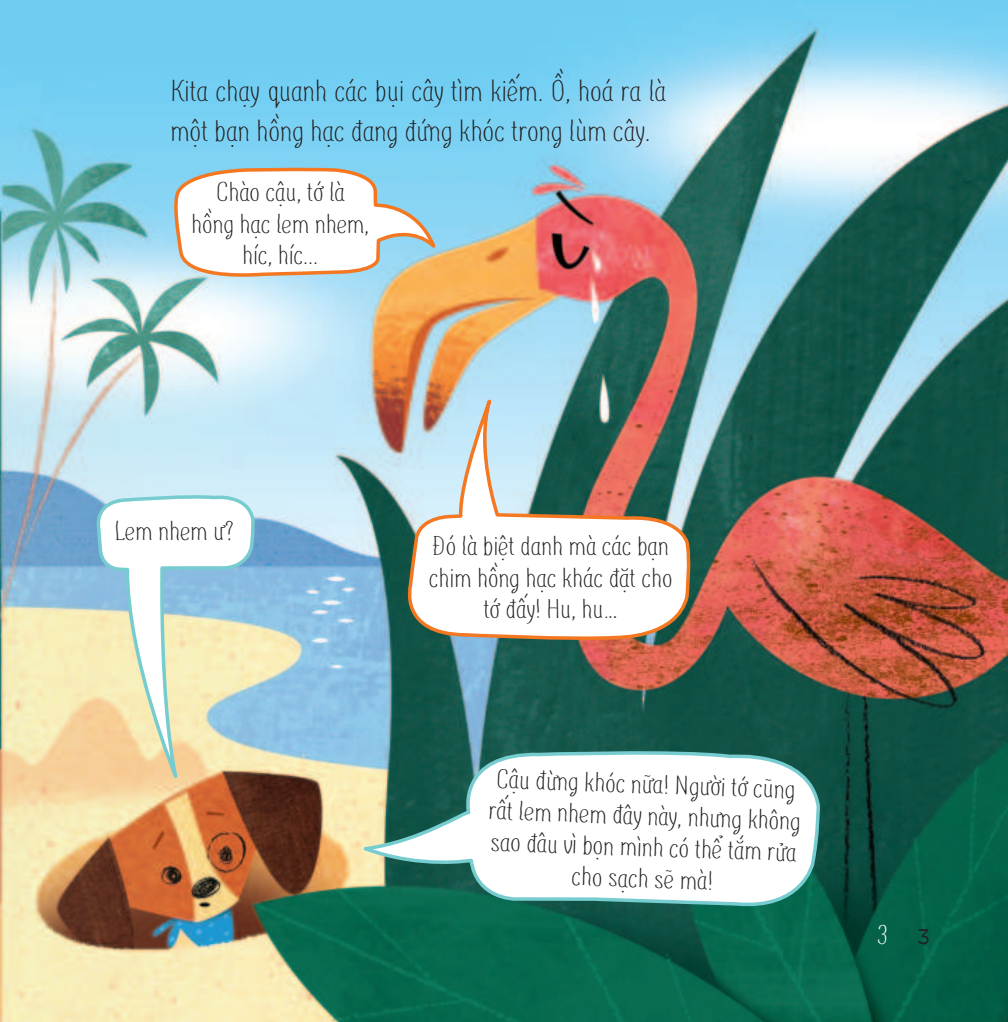
<style>
.page{position:relative;width:1008px;height:1022px;background:#fff}
.page>*{position:absolute;margin:0;border:0;box-sizing:border-box;transform-origin:0 0}
.t1{font:29.93px/39.9px "i Ciel Finch";letter-spacing:-.025em;color:#231f20;scale:1.67 1}
.t2{font:26.78px/31.5px "i Ciel Finch";letter-spacing:-.025em;color:#231f20;text-align:center;scale:1.67 1}
.t3{font:26.78px "i Ciel Finch";color:#fff;scale:1.67 1}
.t4{font:21px "i Ciel Gotham";color:#231f20}
</style>
<div class="page">
<img style="left:0;top:0;width:1007px;height:1022px">
<svg style="left:173px;top:169px;width:264px;height:342px"></svg>
<svg style="left:398px;top:401px;width:292px;height:240px"></svg>
<svg style="left:350px;top:750px;width:471px;height:160px"></svg>
<svg style="left:92px;top:493px;width:164px;height:317px"></svg>
<p class="t1" style="left:170px;top:69px;width:299px">Kita chạy quanh các bụi cây tìm kiếm. Ồ, hoá ra là một bạn hồng hạc đang đứng khóc trong lùm cây.</p>
<p class="t2" style="left:191px;top:174px;width:109px">Chào cậu, tớ là hồng hạc lem nhem, híc, híc...</p>
<p class="t2" style="left:114px;top:512px;width:74px">Lem nhem ư?</p>
<p class="t2" style="left:428px;top:528px;width:148px">Đó là biệt danh mà các bạn chim hồng hạc khác đặt cho tớ đấy! Hu, hu…</p>
<p class="t2" style="left:489px;top:760px;width:189px;rotate:2deg">Cậu đừng khóc nữa! Người tớ cũng rất lem nhem đây này, nhưng không sao đâu vì bọn mình có thể tắm rửa cho sạch sẽ mà!</p>
<p class="t3" style="left:876px;top:915px;width:8px">3</p>
<p class="t4" style="left:916px;top:924px;width:14px">3</p>
</div>
